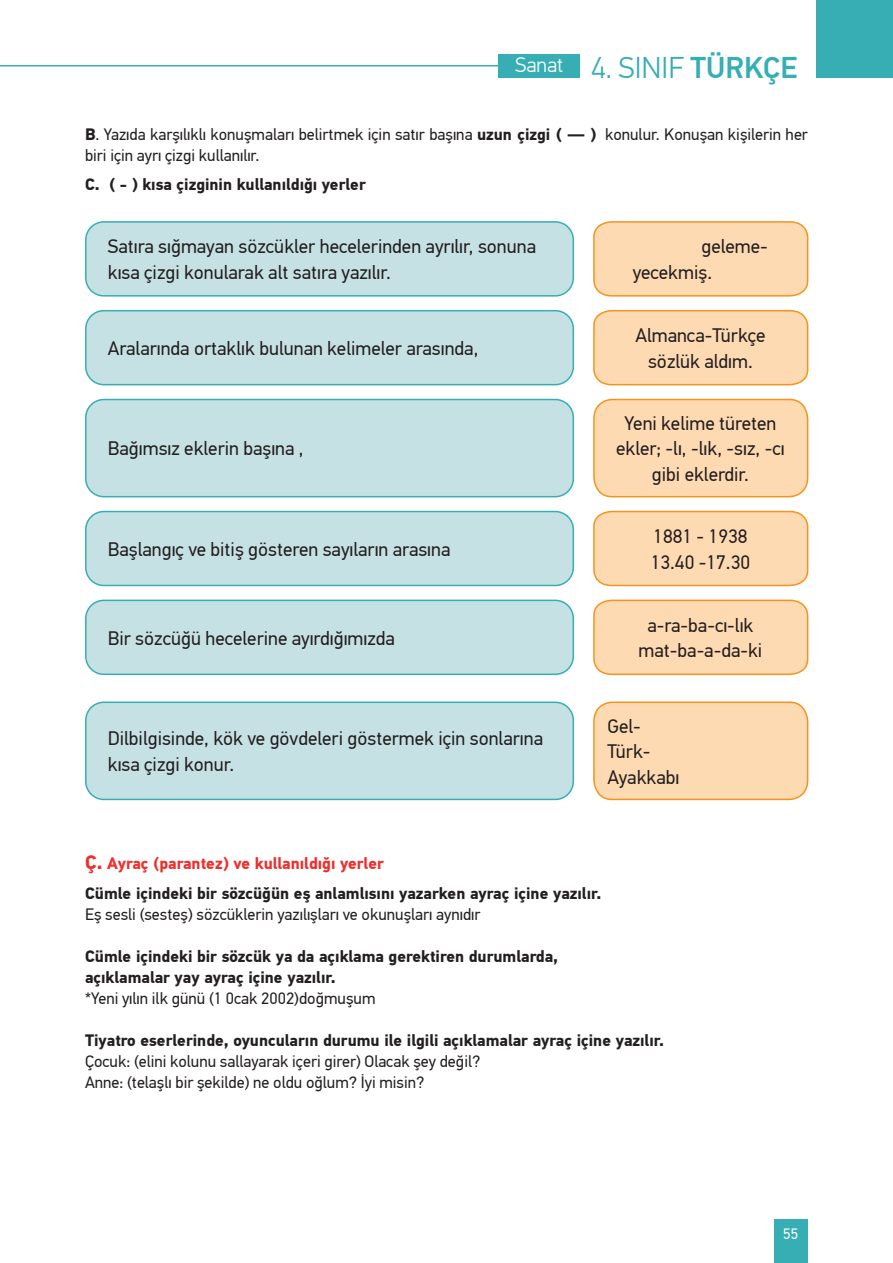
<style>
.page{position:relative;width:893px;height:1263px;background:#fff}
.page>*{position:absolute;margin:0;border:0;box-sizing:border-box;transform-origin:0 0}
.t1{font:300 30px "PF Din Text Pro";color:#36aeb4}
.t2{font:19.5px/25.5px "PF Din Text Pro";color:#231f20}
.t3{font:16.5px/21px "PF Din Text Pro";color:#231f20}
.t4{font:700 16.5px/29.5px "PF Din Text Pro";color:#231f20}
.t5{font:15px "PF Din Text Pro";color:#fff}
.s1{font-weight:500}
.s2{font-weight:700}
.s3{font-size:19.5px;color:#ee2f2d}
.s4{color:#ee2f2d}
</style>
<div class="page">
<div style="left:499px;top:54px;width:81px;height:24px;background:#36aeb4"></div>
<div style="left:816px;top:0;width:77px;height:78px;background:#36aeb4"></div>
<hr style="left:0;top:65px;width:504px;height:1px;background:#36aeb4">
<div style="left:775px;top:1219px;width:33px;height:44px;background:#36aeb4"></div>
<div style="left:86px;top:222px;width:487px;height:74px;background:#c6e1e4;border-radius:18px"></div>
<div style="left:85px;top:221px;width:489px;height:76px;border:2px solid #36aeb4;border-radius:18px"></div>
<div style="left:86px;top:311px;width:487px;height:74px;background:#c6e1e4;border-radius:18px"></div>
<div style="left:85px;top:310px;width:489px;height:75px;border:2px solid #36aeb4;border-radius:18px"></div>
<div style="left:86px;top:511px;width:487px;height:74px;background:#c6e1e4;border-radius:18px"></div>
<div style="left:85px;top:511px;width:489px;height:75px;border:2px solid #36aeb4;border-radius:18px"></div>
<div style="left:86px;top:600px;width:487px;height:74px;background:#c6e1e4;border-radius:18px"></div>
<div style="left:85px;top:600px;width:489px;height:75px;border:2px solid #36aeb4;border-radius:18px"></div>
<div style="left:86px;top:399px;width:487px;height:98px;background:#c6e1e4;border-radius:18px"></div>
<div style="left:85px;top:399px;width:489px;height:98px;border:2px solid #36aeb4;border-radius:18px"></div>
<div style="left:86px;top:702px;width:487px;height:97px;background:#c6e1e4;border-radius:18px"></div>
<div style="left:85px;top:701px;width:489px;height:99px;border:2px solid #36aeb4;border-radius:18px"></div>
<svg style="left:593px;top:221px;width:216px;height:76px;background:#fdd7ad"></svg>
<svg style="left:593px;top:309px;width:216px;height:77px;background:#fdd7ae"></svg>
<svg style="left:593px;top:510px;width:216px;height:77px;background:#fdd7ae"></svg>
<svg style="left:593px;top:599px;width:216px;height:77px;background:#fdd7ae"></svg>
<div style="left:594px;top:399px;width:214px;height:98px;background:#fedab3;border-radius:19px"></div>
<div style="left:593px;top:399px;width:215px;height:98px;border:2px solid #f7931d;border-radius:19px"></div>
<div style="left:594px;top:702px;width:214px;height:97px;background:#fedab3;border-radius:19px"></div>
<div style="left:593px;top:701px;width:215px;height:99px;border:2px solid #f7931d;border-radius:19px"></div>
<h1 class="t1" style="left:515px;top:50px;width:284px"><sup>Sanat</sup> 4. SINIF <span class="s1">TÜRKÇE</span></h1>
<p class="t3" style="left:85px;top:124px;width:724px"><span class="s2">B</span>. Yazıda karşılıklı konuşmaları belirtmek için satır başına <span class="s2">uzun çizgi ( — )</span> konulur. Konuşan kişilerin her biri için ayrı çizgi kullanılır.</p>
<p class="t4" style="left:85px;top:170px;width:282px">C. ( - ) kısa çizginin kullanıldığı yerler</p>
<p class="t2" style="left:108px;top:234px;width:430px">Satıra sığmayan sözcükler hecelerinden ayrılır, sonuna kısa çizgi konularak alt satıra yazılır.</p>
<p class="t2" style="left:108px;top:336px;width:372px">Aralarında ortaklık bulunan kelimeler arasında,</p>
<p class="t2" style="left:108px;top:436px;width:198px">Bağımsız eklerin başına ,</p>
<p class="t2" style="left:108px;top:536px;width:344px">Başlangıç ve bitiş gösteren sayıların arasına</p>
<p class="t2" style="left:108px;top:625px;width:289px">Bir sözcüğü hecelerine ayırdığımızda</p>
<p class="t2" style="left:108px;top:726px;width:437px">Dilbilgisinde, kök ve gövdeleri göstermek için sonlarına kısa çizgi konur.</p>
<p class="t2" style="left:633px;top:234px;width:136px;text-indent:69px">geleme&shy;yecekmiş.</p>
<p class="t2" style="left:635px;top:323px;width:132px;text-align:center">Almanca-Türkçe sözlük aldım.</p>
<p class="t2" style="left:616px;top:411px;width:170px;text-align:center">Yeni kelime türeten ekler; -lı, -lık, -sız, -cı gibi eklerdir.</p>
<p class="t2" style="left:651px;top:524px;width:101px">1881 - 1938<br>13.40 -17.30</p>
<p class="t2" style="left:639px;top:613px;width:125px;text-align:center">a-ra-ba-cı-lık mat-ba-a-da-ki</p>
<p class="t2" style="left:607px;top:713px;width:73px">Gel-<br>Türk-<br>Ayakkabı</p>
<p class="t4" style="left:85px;top:849px;width:518px"><span class="s3">Ç.</span> <span class="s4">Ayraç (parantez) ve kullanıldığı yerler<br></span>Cümle içindeki bir sözcüğün eş anlamlısını yazarken ayraç içine yazılır.</p>
<p class="t3" style="left:85px;top:904px;width:397px">Eş sesli (sesteş) sözcüklerin yazılışları ve okunuşları aynıdır</p>
<p class="t4" style="left:85px;top:946px;width:475px;line-height:21px">Cümle içindeki bir sözcük ya da açıklama gerektiren durumlarda, açıklamalar yay ayraç içine yazılır.</p>
<p class="t3" style="left:85px;top:988px;width:292px">*Yeni yılın ilk günü (1 0cak 2002)doğmuşum</p>
<p class="t4" style="left:85px;top:1026px;width:581px">Tiyatro eserlerinde, oyuncuların durumu ile ilgili açıklamalar ayraç içine yazılır.</p>
<p class="t3" style="left:85px;top:1051px;width:397px">Çocuk: (elini kolunu sallayarak içeri girer) Olacak şey değil?<br>Anne: (telaşlı bir şekilde) ne oldu oğlum? İyi misin?</p>
<p class="t5" style="left:783px;top:1225px;width:16px">55</p>
</div>
